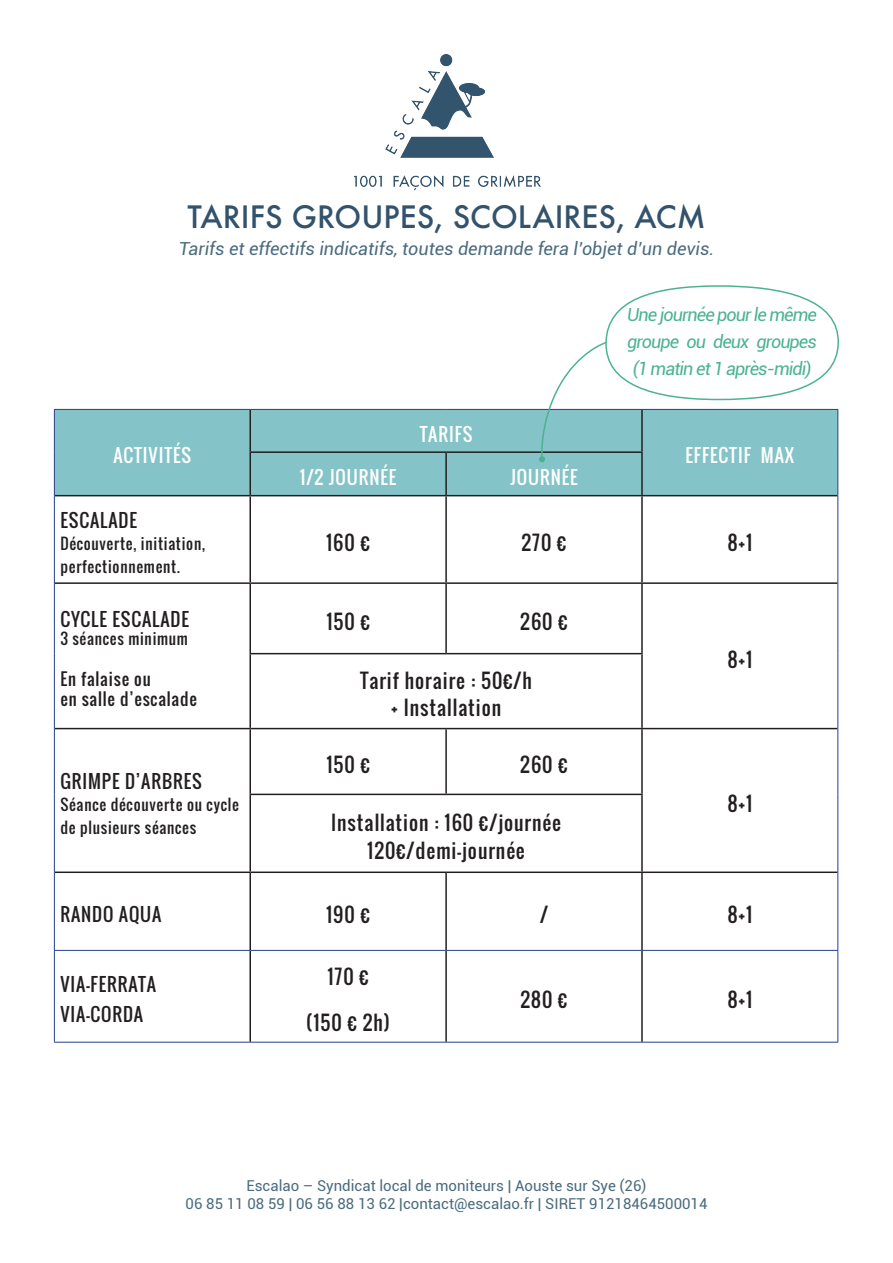
<style>
.page{position:relative;width:893px;height:1263px;background:#fff}
.page>*{position:absolute;margin:0;border:0;box-sizing:border-box;transform-origin:0 0}
.t1{font:500 30px "Futura";color:#33536d}
.t2{font:19.5px/27px "Oswald";letter-spacing:.05em;color:#231f20;text-align:center}
.t3{font:18px/30px "Oswald";letter-spacing:.05em;color:#231f20}
.t4{font:italic 18px "Roboto";color:#4b6b7e}
.t5{font:italic 18px/27px "Roboto";letter-spacing:-.05em;color:#4bb391;text-align:center}
.t6{font:18px "Oswald";letter-spacing:.05em;color:#fff}
.t7{font:16.5px/19.8px "Oswald";letter-spacing:.05em;color:#231f20}
.t8{font:15px/18px "Roboto";color:#4b6b7e;text-align:center}
.t9{font:15px/22.5px "Oswald";letter-spacing:.05em;color:#231f20}
</style>
<div class="page">
<div style="left:55px;top:410px;width:782px;height:85px;background:#84c3c7"></div>
<hr style="left:249px;top:410px;width:2px;height:41px;background:#231f20">
<hr style="left:249px;top:451px;width:197px;height:2px;background:#231f20">
<hr style="left:249px;top:453px;width:2px;height:42px;background:#231f20">
<hr style="left:446px;top:451px;width:197px;height:2px;background:#231f20">
<hr style="left:445px;top:453px;width:2px;height:42px;background:#231f20">
<hr style="left:641px;top:453px;width:2px;height:42px;background:#231f20">
<hr style="left:55px;top:495px;width:195px;height:1px;background:#231f20">
<hr style="left:250px;top:495px;width:196px;height:1px;background:#231f20">
<hr style="left:249px;top:496px;width:2px;height:86px;background:#231f20">
<hr style="left:446px;top:495px;width:196px;height:1px;background:#231f20">
<hr style="left:445px;top:496px;width:2px;height:86px;background:#231f20">
<hr style="left:642px;top:495px;width:195px;height:1px;background:#231f20">
<hr style="left:641px;top:496px;width:2px;height:86px;background:#231f20">
<hr style="left:55px;top:582px;width:195px;height:2px;background:#231f20">
<hr style="left:250px;top:582px;width:196px;height:2px;background:#231f20">
<hr style="left:249px;top:584px;width:2px;height:69px;background:#231f20">
<hr style="left:446px;top:582px;width:196px;height:2px;background:#231f20">
<hr style="left:445px;top:584px;width:2px;height:69px;background:#231f20">
<hr style="left:642px;top:582px;width:195px;height:2px;background:#231f20">
<hr style="left:641px;top:584px;width:2px;height:69px;background:#231f20">
<hr style="left:249px;top:653px;width:197px;height:1px;background:#231f20">
<hr style="left:249px;top:654px;width:2px;height:74px;background:#231f20">
<hr style="left:446px;top:653px;width:197px;height:1px;background:#231f20">
<hr style="left:641px;top:654px;width:2px;height:74px;background:#231f20">
<hr style="left:55px;top:728px;width:195px;height:1px;background:#231f20">
<hr style="left:250px;top:728px;width:196px;height:1px;background:#231f20">
<hr style="left:249px;top:729px;width:2px;height:65px;background:#231f20">
<hr style="left:446px;top:728px;width:196px;height:1px;background:#231f20">
<hr style="left:445px;top:729px;width:2px;height:65px;background:#231f20">
<hr style="left:642px;top:728px;width:195px;height:1px;background:#231f20">
<hr style="left:641px;top:729px;width:2px;height:65px;background:#231f20">
<hr style="left:249px;top:794px;width:197px;height:1px;background:#231f20">
<hr style="left:249px;top:795px;width:2px;height:76px;background:#231f20">
<hr style="left:446px;top:794px;width:197px;height:1px;background:#231f20">
<hr style="left:641px;top:795px;width:2px;height:76px;background:#231f20">
<hr style="left:55px;top:871px;width:195px;height:2px;background:#231f20">
<hr style="left:250px;top:871px;width:196px;height:2px;background:#231f20">
<hr style="left:249px;top:873px;width:2px;height:77px;background:#231f20">
<hr style="left:446px;top:871px;width:196px;height:2px;background:#231f20">
<hr style="left:445px;top:873px;width:2px;height:77px;background:#231f20">
<hr style="left:642px;top:871px;width:195px;height:2px;background:#231f20">
<hr style="left:641px;top:873px;width:2px;height:77px;background:#231f20">
<hr style="left:249px;top:951px;width:2px;height:91px;background:#231f20">
<hr style="left:445px;top:951px;width:2px;height:91px;background:#231f20">
<hr style="left:641px;top:951px;width:2px;height:91px;background:#231f20">
<hr style="left:54px;top:409px;width:196px;height:1px;background:#253f8e">
<hr style="left:54px;top:410px;width:1px;height:42px;background:#253f8e">
<hr style="left:54px;top:452px;width:1px;height:44px;background:#253f8e">
<hr style="left:250px;top:409px;width:196px;height:1px;background:#253f8e">
<hr style="left:446px;top:409px;width:196px;height:1px;background:#253f8e">
<hr style="left:837px;top:452px;width:1px;height:44px;background:#253f8e">
<hr style="left:54px;top:496px;width:1px;height:87px;background:#253f8e">
<hr style="left:837px;top:496px;width:1px;height:87px;background:#253f8e">
<hr style="left:54px;top:583px;width:1px;height:71px;background:#253f8e">
<hr style="left:54px;top:654px;width:1px;height:74px;background:#253f8e">
<hr style="left:837px;top:583px;width:1px;height:71px;background:#253f8e">
<hr style="left:837px;top:654px;width:1px;height:74px;background:#253f8e">
<hr style="left:54px;top:728px;width:1px;height:66px;background:#253f8e">
<hr style="left:837px;top:728px;width:1px;height:66px;background:#253f8e">
<hr style="left:54px;top:794px;width:1px;height:78px;background:#253f8e">
<hr style="left:837px;top:794px;width:1px;height:78px;background:#253f8e">
<hr style="left:54px;top:872px;width:1px;height:78px;background:#253f8e">
<hr style="left:837px;top:872px;width:1px;height:78px;background:#253f8e">
<hr style="left:54px;top:950px;width:196px;height:1px;background:#253f8e">
<hr style="left:54px;top:951px;width:1px;height:91px;background:#253f8e">
<hr style="left:250px;top:950px;width:196px;height:1px;background:#253f8e">
<hr style="left:446px;top:950px;width:196px;height:1px;background:#253f8e">
<hr style="left:642px;top:950px;width:196px;height:1px;background:#253f8e">
<hr style="left:837px;top:951px;width:1px;height:91px;background:#253f8e">
<hr style="left:54px;top:1042px;width:196px;height:1px;background:#253f8e">
<hr style="left:250px;top:1042px;width:196px;height:1px;background:#253f8e">
<hr style="left:446px;top:1042px;width:196px;height:1px;background:#253f8e">
<hr style="left:642px;top:1042px;width:196px;height:1px;background:#253f8e">
<img style="left:353px;top:54px;width:188px;height:136px">
<svg style="left:539px;top:285px;width:300px;height:177px"></svg>
<h1 class="t1" style="left:187px;top:196px;width:520px">TARIFS GROUPES, SCOLAIRES, ACM</h1>
<p class="t4" style="left:179px;top:236px;width:537px">Tarifs et effectifs indicatifs, toutes demande fera l’objet d’un devis.</p>
<p class="t6" style="left:113px;top:442px;width:79px">ACTIVITÉS</p>
<p class="t6" style="left:420px;top:420px;width:54px">TARIFS</p>
<p class="t6" style="left:300px;top:463px;width:98px">1/2 JOURNÉE</p>
<p class="t6" style="left:510px;top:463px;width:69px">JOURNÉE</p>
<p class="t5" style="left:627px;top:300px;width:191px">Une journée pour le même groupe ou deux groupes (1 matin et 1 après-midi)</p>
<p class="t6" style="left:685px;top:442px;width:110px">EFFECTIF MAX</p>
<p class="t3" style="left:60px;top:505px;width:78px">ESCALADE</p>
<p class="t9" style="left:60px;top:532px;width:146px">Découverte, initiation, perfectionnement.</p>
<p class="t2" style="left:326px;top:529px;width:45px">160 €</p>
<p class="t2" style="left:521px;top:529px;width:47px">270 €</p>
<p class="t2" style="left:728px;top:529px;width:26px">8+1</p>
<p class="t3" style="left:60px;top:604px;width:130px">CYCLE ESCALADE</p>
<p class="t9" style="left:60px;top:627px;width:129px">3 séances minimum</p>
<p class="t7" style="left:60px;top:669px;width:138px">En falaise ou<br>en salle d’escalade</p>
<p class="t2" style="left:326px;top:608px;width:45px">150 €</p>
<p class="t2" style="left:520px;top:608px;width:49px">260 €</p>
<p class="t2" style="left:728px;top:645px;width:26px">8+1</p>
<p class="t2" style="left:360px;top:667px;width:173px">Tarif horaire : 50€/h + Installation</p>
<p class="t3" style="left:60px;top:766px;width:143px">GRIMPE D’ARBRES</p>
<p class="t9" style="left:60px;top:793px;width:180px">Séance découverte ou cycle de plusieurs séances</p>
<p class="t2" style="left:326px;top:751px;width:45px">150 €</p>
<p class="t2" style="left:520px;top:751px;width:49px">260 €</p>
<p class="t2" style="left:331px;top:808px;width:231px;line-height:28.5px">Installation : 160 €/journée<br>120€/demi-journée</p>
<p class="t2" style="left:728px;top:790px;width:26px">8+1</p>
<p class="t3" style="left:60px;top:899px;width:102px">RANDO AQUA</p>
<p class="t2" style="left:326px;top:901px;width:45px">190 €</p>
<p class="t2" style="left:540px;top:901px;width:9px">/</p>
<p class="t2" style="left:728px;top:901px;width:26px">8+1</p>
<p class="t3" style="left:60px;top:969px;width:97px">VIA-FERRATA<br>VIA-CORDA</p>
<p class="t2" style="left:327px;top:962px;width:43px">170 €</p>
<p class="t2" style="left:306px;top:1009px;width:85px">(150 € 2h)</p>
<p class="t2" style="left:521px;top:986px;width:48px">280 €</p>
<p class="t2" style="left:728px;top:986px;width:26px">8+1</p>
<p class="t8" style="left:186px;top:1176px;width:523px">Escalao – Syndicat local de moniteurs | Aouste sur Sye (26)<br>06 85 11 08 59 | 06 56 88 13 62 |contact@escalao.fr | SIRET 91218464500014</p>
</div>
